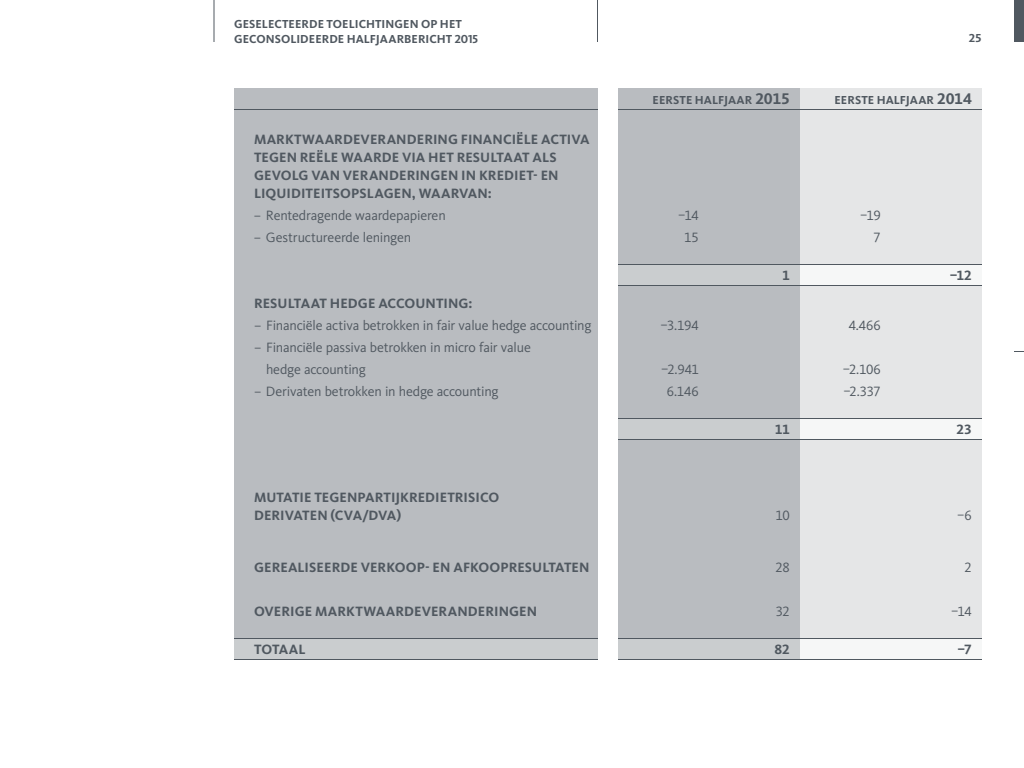
<style>
.page{position:relative;width:1024px;height:768px;background:#fff}
.page>*{position:absolute;margin:0;border:0;box-sizing:border-box;transform-origin:0 0}
.t1{font:700 14px/18px "Kievit OT";letter-spacing:.005em;color:#505860}
.t2{font:14px/22px "Kievit OT";letter-spacing:-.015em;color:#505860}
.t3{font:700 12px/14.4px "Kievit OT";letter-spacing:.005em;color:#505860}
.s1{font-size:16px}
</style>
<div class="page">
<hr style="left:214px;top:0;width:1px;height:42px;background:#505860">
<hr style="left:597px;top:0;width:1px;height:42px;background:#505860">
<div style="left:1014px;top:0;width:10px;height:42px;background:#505860"></div>
<div style="left:234px;top:88px;width:364px;height:572px;background:#b9bcc0"></div>
<div style="left:618px;top:88px;width:182px;height:572px;background:#b9bcc0"></div>
<div style="left:800px;top:88px;width:182px;height:572px;background:#e5e6e7"></div>
<div style="left:800px;top:264px;width:182px;height:22px;background:#f6f7f7"></div>
<div style="left:800px;top:418px;width:182px;height:22px;background:#f6f7f7"></div>
<div style="left:618px;top:264px;width:182px;height:22px;background:#cacdcf"></div>
<div style="left:618px;top:418px;width:182px;height:22px;background:#cacdcf"></div>
<hr style="left:234px;top:109px;width:748px;height:1px;background:#505860">
<hr style="left:618px;top:285px;width:364px;height:1px;background:#505860">
<hr style="left:618px;top:439px;width:364px;height:1px;background:#505860">
<hr style="left:618px;top:264px;width:364px;height:1px;background:#505860">
<hr style="left:618px;top:418px;width:364px;height:1px;background:#505860">
<div style="left:800px;top:638px;width:182px;height:22px;background:#f6f7f7"></div>
<div style="left:234px;top:638px;width:566px;height:22px;background:#cacdcf"></div>
<hr style="left:234px;top:659px;width:748px;height:1px;background:#505860">
<hr style="left:234px;top:638px;width:748px;height:1px;background:#505860">
<div style="left:598px;top:86px;width:20px;height:600px;background:#fff"></div>
<p class="t3" style="left:234px;top:17px;width:246px">GESELECTEERDE TOELICHTINGEN OP HET<br>GECONSOLIDEERDE HALFJAARBERICHT 2015</p>
<p class="t3" style="left:969px;top:31px;width:15px">25</p>
<p class="t3" style="left:653px;top:93px;width:139px">EERSTE HALFJAAR <span class="s1">2015</span></p>
<p class="t3" style="left:834px;top:93px;width:139px">EERSTE HALFJAAR <span class="s1">2014</span></p>
<p class="t1" style="left:254px;top:130px;width:337px">MARKTWAARDEVERANDERING FINANCIËLE ACTIVA TEGEN REËLE WAARDE VIA HET RESULTAAT ALS GEVOLG VAN VERANDERINGEN IN KREDIET- EN LIQUIDITEITSOPSLAGEN, WAARVAN:</p>
<p class="t2" style="left:254px;top:205px;width:193px">– Rentedragende waardepapieren</p>
<p class="t2" style="left:678px;top:205px;width:22px">–14</p>
<p class="t2" style="left:860px;top:205px;width:22px">–19</p>
<p class="t2" style="left:254px;top:227px;width:159px">– Gestructureerde leningen</p>
<p class="t2" style="left:684px;top:227px;width:16px">15</p>
<p class="t2" style="left:874px;top:227px;width:9px">7</p>
<p class="t1" style="left:782px;top:266px;width:9px">1</p>
<p class="t1" style="left:950px;top:266px;width:24px">–12</p>
<p class="t1" style="left:254px;top:294px;width:220px">RESULTAAT HEDGE ACCOUNTING:</p>
<p class="t2" style="left:254px;top:315px;width:339px">– Financiële activa betrokken in fair value hedge accounting</p>
<p class="t2" style="left:661px;top:315px;width:40px">–3.194</p>
<p class="t2" style="left:849px;top:315px;width:34px">4.466</p>
<p class="t2" style="left:266px;top:337px;width:266px;text-indent:-12px">– Financiële passiva betrokken in micro fair value hedge accounting</p>
<p class="t2" style="left:661px;top:359px;width:39px">–2.941</p>
<p class="t2" style="left:843px;top:359px;width:40px">–2.106</p>
<p class="t2" style="left:254px;top:381px;width:246px">– Derivaten betrokken in hedge accounting</p>
<p class="t2" style="left:667px;top:381px;width:34px">6.146</p>
<p class="t2" style="left:843px;top:381px;width:39px">–2.337</p>
<p class="t1" style="left:775px;top:420px;width:17px">11</p>
<p class="t1" style="left:957px;top:420px;width:17px">23</p>
<p class="t1" style="left:254px;top:488px;width:247px">MUTATIE TEGENPARTIJKREDIETRISICO<br>DERIVATEN (CVA/DVA)</p>
<p class="t2" style="left:776px;top:505px;width:16px">10</p>
<p class="t2" style="left:957px;top:505px;width:16px">–6</p>
<p class="t1" style="left:254px;top:558px;width:337px">GEREALISEERDE VERKOOP- EN AFKOOPRESULTATEN</p>
<p class="t2" style="left:776px;top:557px;width:16px">28</p>
<p class="t2" style="left:965px;top:557px;width:9px">2</p>
<p class="t1" style="left:254px;top:602px;width:285px">OVERIGE MARKTWAARDEVERANDERINGEN</p>
<p class="t2" style="left:776px;top:601px;width:16px">32</p>
<p class="t2" style="left:951px;top:601px;width:22px">–14</p>
<p class="t1" style="left:254px;top:640px;width:53px">TOTAAL</p>
<p class="t1" style="left:775px;top:640px;width:17px">82</p>
<p class="t1" style="left:957px;top:640px;width:16px">–7</p>
</div>
